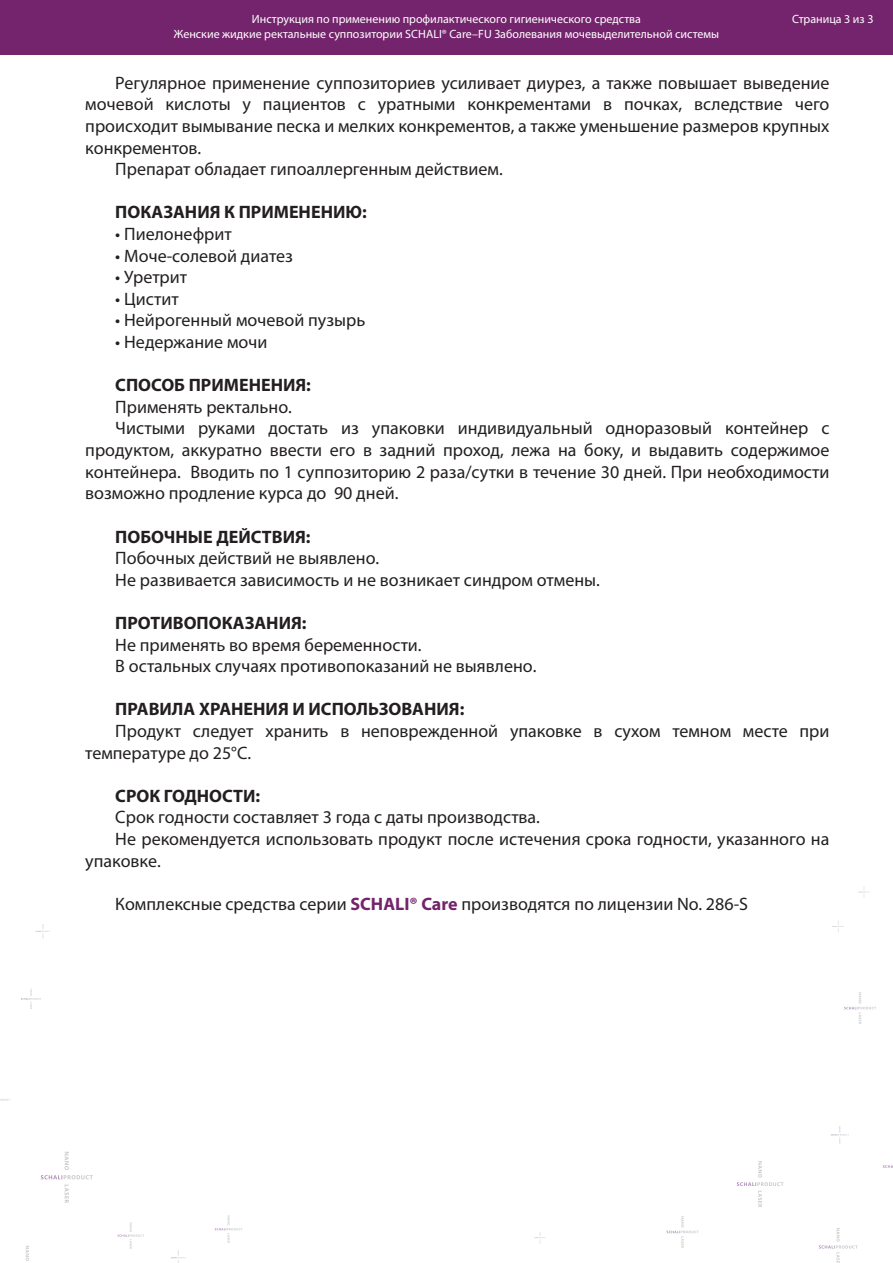
<style>
.page{position:relative;width:893px;height:1263px;background:#fff}
.page>*{position:absolute;margin:0;border:0;box-sizing:border-box;transform-origin:0 0}
.t1{font:18px/21.6px "Myriad Pro";color:#231f20}
.t2{font:700 18px "Myriad Pro";color:#231f20}
.t3{font:12px "Myriad Pro";color:#fff}
.s1{font-weight:700;color:#74246c}
</style>
<div class="page">
<svg style="left:41px;top:1152px;width:52px;height:51px"></svg>
<svg style="left:0;top:1099px;width:10px;height:2px"></svg>
<svg style="left:117px;top:1222px;width:27px;height:27px"></svg>
<svg style="left:171px;top:1250px;width:15px;height:13px"></svg>
<svg style="left:215px;top:1215px;width:27px;height:28px"></svg>
<svg style="left:25px;top:1246px;width:4px;height:15px"></svg>
<svg style="left:21px;top:989px;width:20px;height:20px"></svg>
<svg style="left:36px;top:924px;width:14px;height:15px"></svg>
<svg style="left:667px;top:1216px;width:31px;height:32px"></svg>
<svg style="left:737px;top:1161px;width:46px;height:46px"></svg>
<svg style="left:819px;top:1228px;width:38px;height:35px"></svg>
<svg style="left:883px;top:1165px;width:10px;height:3px"></svg>
<svg style="left:831px;top:1126px;width:18px;height:18px"></svg>
<svg style="left:534px;top:1232px;width:12px;height:11px"></svg>
<svg style="left:844px;top:992px;width:32px;height:32px"></svg>
<svg style="left:832px;top:921px;width:12px;height:11px"></svg>
<svg style="left:858px;top:886px;width:11px;height:12px"></svg>
<div style="left:0;top:0;width:893px;height:54px;background:#74246c"></div>
<p class="t3" style="left:252px;top:12px;width:391px">Инструкция по применению профилактического гигиенического средства</p>
<p class="t3" style="left:792px;top:11px;width:83px">Страница 3 из 3</p>
<p class="t3" style="left:174px;top:26px;width:547px">Женские жидкие ректальные суппозитории SCHALI® Care–FU Заболевания мочевыделительной системы</p>
<p class="t1" style="left:115px;top:72px;width:716px">Регулярное применение суппозиториев усиливает диурез, а также повышает выведение</p>
<p class="t1" style="left:85px;top:93px;width:746px">мочевой кислоты у пациентов с уратными конкрементами в почках, вследствие чего</p>
<p class="t1" style="left:85px;top:115px;width:746px">происходит вымывание песка и мелких конкрементов, а также уменьшение размеров крупных</p>
<p class="t1" style="left:85px;top:137px;width:118px">конкрементов.</p>
<p class="t1" style="left:115px;top:158px;width:389px">Препарат обладает гипоаллергенным действием.</p>
<p class="t2" style="left:115px;top:201px;width:253px">ПОКАЗАНИЯ К ПРИМЕНЕНИЮ:</p>
<p class="t1" style="left:115px;top:223px;width:118px">• Пиелонефрит</p>
<p class="t1" style="left:115px;top:245px;width:179px">• Моче-солевой диатез</p>
<p class="t1" style="left:115px;top:266px;width:73px">• Уретрит</p>
<p class="t1" style="left:115px;top:288px;width:65px">• Цистит</p>
<p class="t1" style="left:115px;top:309px;width:252px">• Нейрогенный мочевой пузырь</p>
<p class="t1" style="left:115px;top:331px;width:154px">• Недержание мочи</p>
<p class="t2" style="left:115px;top:373px;width:197px">СПОСОБ ПРИМЕНЕНИЯ:</p>
<p class="t1" style="left:115px;top:396px;width:178px">Применять ректально.</p>
<p class="t1" style="left:115px;top:417px;width:716px">Чистыми руками достать из упаковки индивидуальный одноразовый контейнер с</p>
<p class="t1" style="left:85px;top:439px;width:746px">продуктом, аккуратно ввести его в задний проход, лежа на боку, и выдавить содержимое</p>
<p class="t1" style="left:85px;top:461px;width:746px">контейнера. Вводить по 1 суппозиторию 2 раза/сутки в течение 30 дней. При необходимости</p>
<p class="t1" style="left:85px;top:482px;width:315px">возможно продление курса до 90 дней.</p>
<p class="t2" style="left:115px;top:525px;width:197px">ПОБОЧНЫЕ ДЕЙСТВИЯ:</p>
<p class="t1" style="left:115px;top:547px;width:486px">Побочных действий не выявлено.<br>Не развивается зависимость и не возникает синдром отмены.</p>
<p class="t2" style="left:115px;top:611px;width:193px">ПРОТИВОПОКАЗАНИЯ:</p>
<p class="t1" style="left:115px;top:633px;width:423px">Не применять во время беременности.<br>В остальных случаях противопоказаний не выявлено.</p>
<p class="t2" style="left:115px;top:697px;width:351px">ПРАВИЛА ХРАНЕНИЯ И ИСПОЛЬЗОВАНИЯ:</p>
<p class="t1" style="left:85px;top:720px;width:746px;text-indent:30px">Продукт следует хранить в неповрежденной упаковке в сухом темном месте при температуре до 25°С.</p>
<p class="t2" style="left:115px;top:784px;width:146px">СРОК ГОДНОСТИ:</p>
<p class="t1" style="left:115px;top:806px;width:426px">Срок годности составляет 3 года с даты производства.</p>
<p class="t1" style="left:115px;top:828px;width:716px">Не рекомендуется использовать продукт после истечения срока годности, указанного на</p>
<p class="t1" style="left:85px;top:849px;width:77px">упаковке.</p>
<p class="t1" style="left:115px;top:893px;width:634px">Комплексные средства серии <span class="s1">SCHALI® Care</span> производятся по лицензии No. 286-S</p>
</div>
